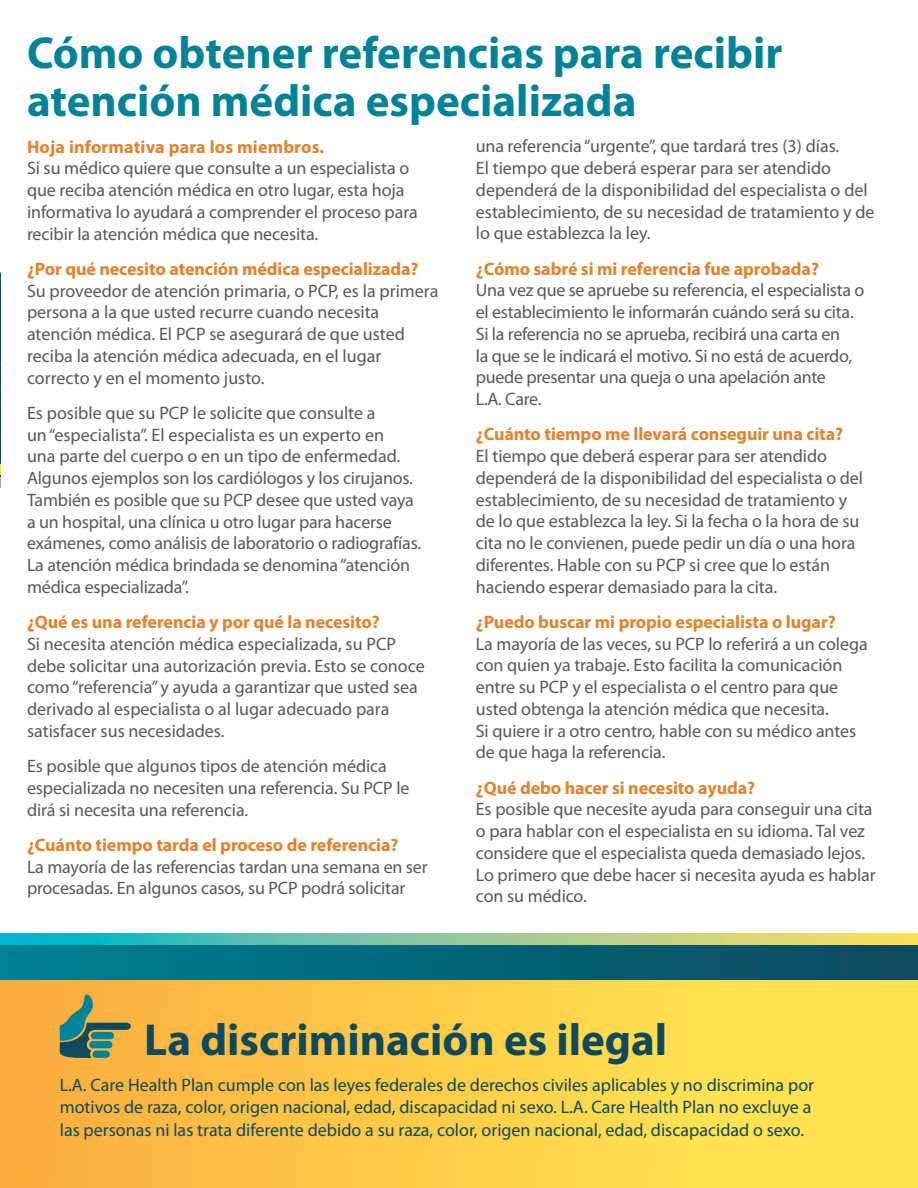
<style>
.page{position:relative;width:918px;height:1188px;background:#fff}
.page>*{position:absolute;margin:0;border:0;box-sizing:border-box;transform-origin:0 0}
.t1{font:700 45px/48px "Myriad Pro";color:#008397}
.t2{font:700 45px "Myriad Pro";color:#0e495c}
.t3{font:18px/21.8px "Myriad Pro";letter-spacing:-.005em;color:#57585a}
.t4{font:700 18px "Myriad Pro";letter-spacing:-.005em;color:#e4812a}
.t5{font:18px/22.5px "Myriad Pro";color:#0e495c}
</style>
<div class="page">
<img style="left:0;top:272px;width:1px;height:216px">
<div style="left:0;top:945px;width:918px;height:243px;background:linear-gradient(to right,#f9ae3f,#fee955)"></div>
<div style="left:0;top:936px;width:918px;height:43px;background:linear-gradient(to right,#008195,#0b495a)"></div>
<svg style="left:0;top:934px;width:918px;height:11px;background:#89c899"></svg>
<svg style="left:60px;top:989px;width:73px;height:69px;background:#9a9557"></svg>
<h2 class="t1" style="left:27px;top:28px;width:757px">Cómo obtener referencias para recibir atención médica especializada</h2>
<h3 class="t4" style="left:27px;top:135px;width:299px">Hoja informativa para los miembros.</h3>
<p class="t3" style="left:27px;top:157px;width:392px">Si su médico quiere que consulte a un especialista o que reciba atención médica en otro lugar, esta hoja informativa lo ayudará a comprender el proceso para recibir la atención médica que necesita.</p>
<h3 class="t4" style="left:27px;top:257px;width:393px">¿Por qué necesito atención médica especializada?</h3>
<p class="t3" style="left:27px;top:279px;width:413px">Su proveedor de atención primaria, o PCP, es la primera persona a la que usted recurre cuando necesita atención médica. El PCP se asegurará de que usted reciba la atención médica adecuada, en el lugar correcto y en el momento justo.</p>
<p class="t3" style="left:27px;top:402px;width:396px">Es posible que su PCP le solicite que consulte a<br>un “especialista”. El especialista es un experto en<br>una parte del cuerpo o en un tipo de enfermedad.<br>Algunos ejemplos son los cardiólogos y los cirujanos.<br>También es posible que su PCP desee que usted vaya a un hospital, una clínica u otro lugar para hacerse exámenes, como análisis de laboratorio o radiografías.<br>La atención médica brindada se denomina “atención médica especializada”.</p>
<h3 class="t4" style="left:27px;top:610px;width:354px">¿Qué es una referencia y por qué la necesito?</h3>
<p class="t3" style="left:27px;top:633px;width:399px">Si necesita atención médica especializada, su PCP debe solicitar una autorización previa. Esto se conoce como “referencia” y ayuda a garantizar que usted sea derivado al especialista o al lugar adecuado para satisfacer sus necesidades.</p>
<p class="t3" style="left:27px;top:755px;width:384px">Es posible que algunos tipos de atención médica especializada no necesiten una referencia. Su PCP le dirá si necesita una referencia.</p>
<h3 class="t4" style="left:27px;top:833px;width:373px">¿Cuánto tiempo tarda el proceso de referencia?</h3>
<p class="t3" style="left:27px;top:855px;width:402px">La mayoría de las referencias tardan una semana en ser procesadas. En algunos casos, su PCP podrá solicitar</p>
<p class="t3" style="left:476px;top:135px;width:400px">una referencia “urgente”, que tardará tres (3) días.<br>El tiempo que deberá esperar para ser atendido dependerá de la disponibilidad del especialista o del establecimiento, de su necesidad de tratamiento y de lo que establezca la ley.</p>
<h3 class="t4" style="left:476px;top:257px;width:345px">¿Cómo sabré si mi referencia fue aprobada?</h3>
<p class="t3" style="left:476px;top:279px;width:390px">Una vez que se apruebe su referencia, el especialista o el establecimiento le informarán cuándo será su cita.<br>Si la referencia no se aprueba, recibirá una carta en<br>la que se le indicará el motivo. Si no está de acuerdo, puede presentar una queja o una apelación ante<br>L.A. Care.</p>
<h3 class="t4" style="left:476px;top:423px;width:369px">¿Cuánto tiempo me llevará conseguir una cita?</h3>
<p class="t3" style="left:476px;top:445px;width:389px">El tiempo que deberá esperar para ser atendido dependerá de la disponibilidad del especialista o del establecimiento, de su necesidad de tratamiento y de lo que establezca la ley. Si la fecha o la hora de su cita no le convienen, puede pedir un día o una hora diferentes. Hable con su PCP si cree que lo están haciendo esperar demasiado para la cita.</p>
<h3 class="t4" style="left:476px;top:610px;width:361px">¿Puedo buscar mi propio especialista o lugar?</h3>
<p class="t3" style="left:476px;top:632px;width:393px">La mayoría de las veces, su PCP lo referirá a un colega con quien ya trabaje. Esto facilita la comunicación entre su PCP y el especialista o el centro para que usted obtenga la atención médica que necesita.<br>Si quiere ir a otro centro, hable con su médico antes de que haga la referencia.</p>
<h3 class="t4" style="left:476px;top:776px;width:281px">¿Qué debo hacer si necesito ayuda?</h3>
<p class="t3" style="left:476px;top:798px;width:401px">Es posible que necesite ayuda para conseguir una cita o para hablar con el especialista en su idioma. Tal vez considere que el especialista queda demasiado lejos.<br>Lo primero que debe hacer si necesita ayuda es hablar con su médico.</p>
<h2 class="t2" style="left:144px;top:1011px;width:524px">La discriminación es ilegal</h2>
<p class="t5" style="left:60px;top:1073px;width:756px">L.A. Care Health Plan cumple con las leyes federales de derechos civiles aplicables y no discrimina por motivos de raza, color, origen nacional, edad, discapacidad ni sexo. L.A. Care Health Plan no excluye a las personas ni las trata diferente debido a su raza, color, origen nacional, edad, discapacidad o sexo.</p>
</div>
